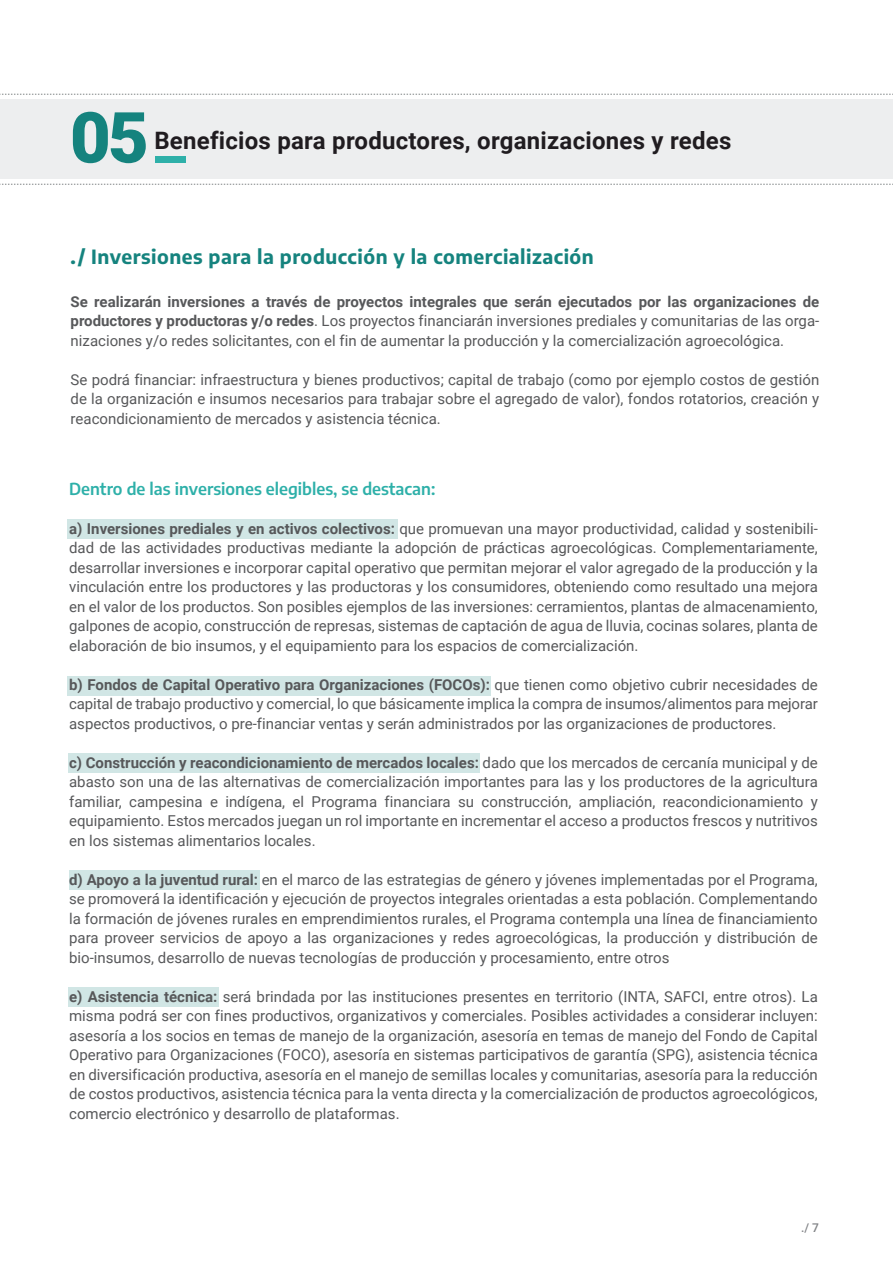
<style>
.page{position:relative;width:893px;height:1263px;background:#fff}
.page>*{position:absolute;margin:0;border:0;box-sizing:border-box;transform-origin:0 0}
.t1{font:900 70.5px "Roboto";color:#15837e}
.t2{font:700 24px "Roboto";letter-spacing:.01em;color:#201c20}
.t3{font:700 19.5px "Encode Sans";letter-spacing:.025em;color:#15837e}
.t4{font:600 16.5px "Encode Sans";color:#2eb0a9}
.t5{font:15px/19.5px "Roboto";color:#57585a;text-align:justify}
.t6{font:500 12px "Roboto";color:#808285}
.s1{font-weight:700}
</style>
<div class="page">
<div style="left:68px;top:987px;width:151px;height:20px;background:#d1e6e5"></div>
<div style="left:69px;top:870px;width:191px;height:20px;background:#d1e6e5"></div>
<div style="left:68px;top:753px;width:412px;height:20px;background:#d1e6e5"></div>
<div style="left:68px;top:676px;width:423px;height:19px;background:#d1e6e5"></div>
<div style="left:68px;top:519px;width:330px;height:20px;background:#d1e6e5"></div>
<div style="left:0;top:100px;width:893px;height:79px;background:#edeeef"></div>
<div style="left:155px;top:156px;width:31px;height:7px;background:#2eb0a9"></div>
<svg style="left:0;top:184px;width:893px;height:1px"></svg>
<svg style="left:0;top:94px;width:893px;height:1px"></svg>
<h1 class="t1" style="left:70px;top:88px;width:80px">05</h1>
<h2 class="t2" style="left:154px;top:124px;width:578px">Beneficios para productores, organizaciones y redes</h2>
<h3 class="t3" style="left:71px;top:243px;width:525px">./ Inversiones para la producción y la comercialización</h3>
<p class="t5" style="left:71px;top:291px;width:750px"><span class="s1">Se realizarán inversiones a través de proyectos integrales que serán ejecutados por las organizaciones de productores y productoras y/o redes</span>. Los proyectos financiarán inversiones prediales y comunitarias de las orga&shy;nizaciones y/o redes solicitantes, con el fin de aumentar la producción y la comercialización agroecológica.</p>
<p class="t5" style="left:71px;top:369px;width:750px">Se podrá financiar: infraestructura y bienes productivos; capital de trabajo (como por ejemplo costos de gestión de la organización e insumos necesarios para trabajar sobre el agregado de valor), fondos rotatorios, creación y reacondicionamiento de mercados y asistencia técnica.</p>
<p class="t4" style="left:69px;top:477px;width:368px">Dentro de las inversiones elegibles, se destacan:</p>
<p class="t5" style="left:69px;top:518px;width:750px"><span class="s1">a) Inversiones prediales y en activos colectivos:</span> que promuevan una mayor productividad, calidad y sostenibili&shy;dad de las actividades productivas mediante la adopción de prácticas agroecológicas. Complementariamente, desarrollar inversiones e incorporar capital operativo que permitan mejorar el valor agregado de la producción y la vinculación entre los productores y las productoras y los consumidores, obteniendo como resultado una mejora en el valor de los productos. Son posibles ejemplos de las inversiones: cerramientos, plantas de almacenamiento, galpones de acopio, construcción de represas, sistemas de captación de agua de lluvia, cocinas solares, planta de elaboración de bio insumos, y el equipamiento para los espacios de comercialización.</p>
<p class="t5" style="left:69px;top:674px;width:750px"><span class="s1">b) Fondos de Capital Operativo para Organizaciones (FOCOs):</span> que tienen como objetivo cubrir necesidades de capital de trabajo productivo y comercial, lo que básicamente implica la compra de insumos/alimentos para mejorar aspectos productivos, o pre-financiar ventas y serán administrados por las organizaciones de productores.</p>
<p class="t5" style="left:69px;top:752px;width:750px"><span class="s1">c) Construcción y reacondicionamiento de mercados locales:</span> dado que los mercados de cercanía municipal y de abasto son una de las alternativas de comercialización importantes para las y los productores de la agricultura familiar, campesina e indígena, el Programa financiara su construcción, ampliación, reacondicionamiento y equipamiento. Estos mercados juegan un rol importante en incrementar el acceso a productos frescos y nutritivos en los sistemas alimentarios locales.</p>
<p class="t5" style="left:69px;top:869px;width:750px"><span class="s1">d) Apoyo a la juventud rural:</span> en el marco de las estrategias de género y jóvenes implementadas por el Programa, se promoverá la identificación y ejecución de proyectos integrales orientadas a esta población. Complementando la formación de jóvenes rurales en emprendimientos rurales, el Programa contempla una línea de financiamiento para proveer servicios de apoyo a las organizaciones y redes agroecológicas, la producción y distribución de bio-insumos, desarrollo de nuevas tecnologías de producción y procesamiento, entre otros</p>
<p class="t5" style="left:69px;top:986px;width:750px"><span class="s1">e) Asistencia técnica:</span> será brindada por las instituciones presentes en territorio (INTA, SAFCI, entre otros). La misma podrá ser con fines productivos, organizativos y comerciales. Posibles actividades a considerar incluyen: asesoría a los socios en temas de manejo de la organización, asesoría en temas de manejo del Fondo de Capital Operativo para Organizaciones (FOCO), asesoría en sistemas participativos de garantía (SPG), asistencia técnica en diversificación productiva, asesoría en el manejo de semillas locales y comunitarias, asesoría para la reducción de costos productivos, asistencia técnica para la venta directa y la comercialización de productos agroecológicos, comercio electrónico y desarrollo de plataformas.</p>
<p class="t6" style="left:801px;top:1219px;width:19px">./ 7</p>
</div>
